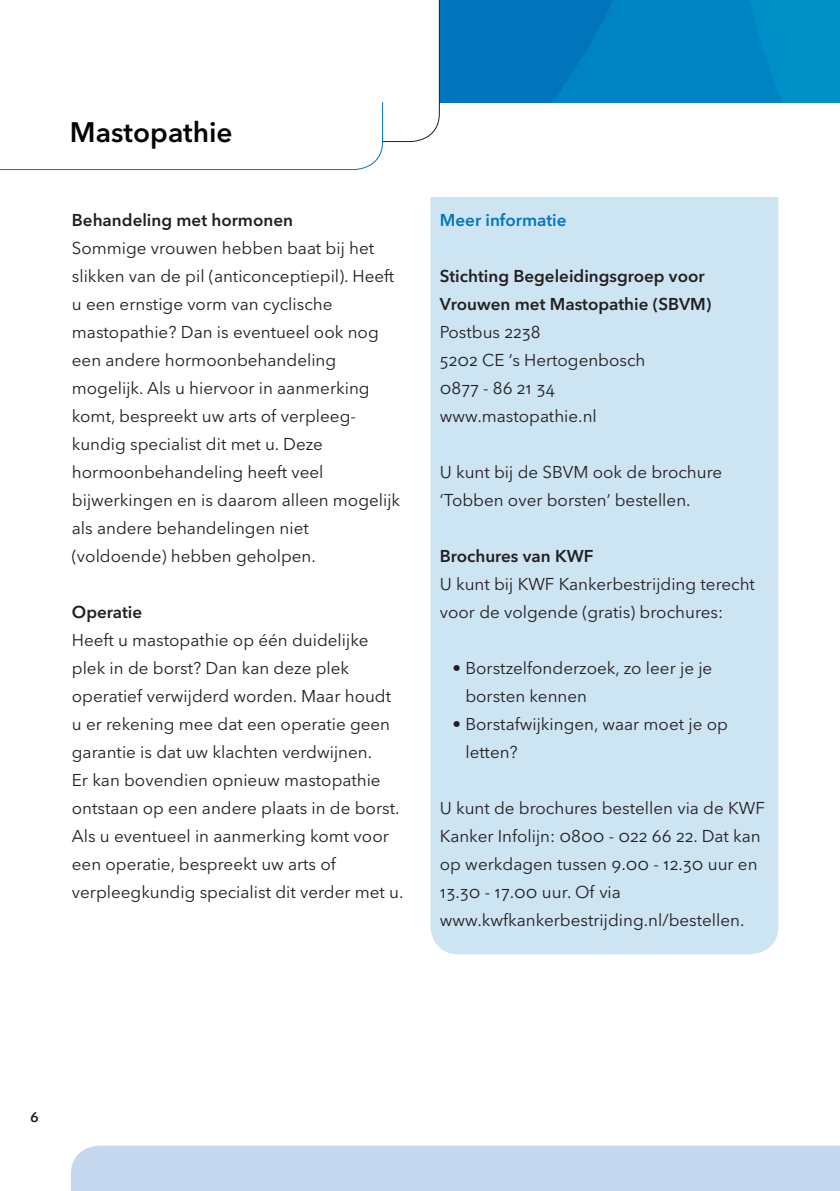
<style>
.page{position:relative;width:840px;height:1191px;background:#fff}
.page>*{position:absolute;margin:0;border:0;box-sizing:border-box;transform-origin:0 0}
.t1{font:600 28px "Avenir Next LT Pro";color:#040503}
.Subkopje_zw{font:17px/28px "Avenir Next LT Pro";color:#231f20}
.Subkopje_zw-2{font:600 17px "Avenir Next LT Pro";color:#231f20}
.Subkopje_zw-3{font:600 17px "Avenir Next LT Pro";color:#0077c0}
.t2{font:600 14px "Avenir Next LT Pro";color:#231f20}
</style>
<div class="page">
<img style="left:440px;top:0;width:399px;height:102px">
<svg style="left:383px;top:0;width:57px;height:143px"></svg>
<svg style="left:0;top:102px;width:383px;height:69px"></svg>
<div style="left:71px;top:1145px;width:768px;height:46px;background:#c6d8ef"></div>
<div style="left:430px;top:197px;width:348px;height:757px;background:#cde4f2"></div>
<p class="t1" style="left:70px;top:115px;width:164px">Mastopathie</p>
<p class="Subkopje_zw-2" style="left:72px;top:210px;width:222px">Behandeling met hormonen</p>
<p class="Subkopje_zw" style="left:72px;top:234px;width:324px">Sommige vrouwen hebben baat bij het slikken van de pil (anticonceptiepil). Heeft u een ernstige vorm van cyclische</p>
<p class="Subkopje_zw" style="left:72px;top:318px;width:308px">mastopathie? Dan is eventueel ook nog een andere hormoonbehandeling</p>
<p class="Subkopje_zw" style="left:72px;top:374px;width:299px">mogelijk. Als u hiervoor in aanmerking komt, bespreekt uw arts of verpleeg-</p>
<p class="Subkopje_zw" style="left:72px;top:430px;width:252px">kundig specialist dit met u. Deze</p>
<p class="Subkopje_zw" style="left:72px;top:458px;width:253px">hormoonbehandeling heeft veel</p>
<p class="Subkopje_zw" style="left:72px;top:486px;width:330px">bijwerkingen en is daarom alleen mogelijk als andere behandelingen niet</p>
<p class="Subkopje_zw" style="left:72px;top:542px;width:245px">(voldoende) hebben geholpen.</p>
<p class="Subkopje_zw-2" style="left:72px;top:602px;width:72px">Operatie</p>
<p class="Subkopje_zw" style="left:72px;top:626px;width:320px">Heeft u mastopathie op één duidelijke plek in de borst? Dan kan deze plek operatief verwijderd worden. Maar houdt u er rekening mee dat een operatie geen garantie is dat uw klachten verdwijnen.</p>
<p class="Subkopje_zw" style="left:72px;top:766px;width:329px">Er kan bovendien opnieuw mastopathie ontstaan op een andere plaats in de borst.<br>Als u eventueel in aanmerking komt voor een operatie, bespreekt uw arts of</p>
<p class="Subkopje_zw" style="left:72px;top:878px;width:333px">verpleegkundig specialist dit verder met u.</p>
<p class="Subkopje_zw-3" style="left:439px;top:210px;width:128px">Meer informatie</p>
<p class="Subkopje_zw-2" style="left:439px;top:266px;width:266px">Stichting Begeleidingsgroep voor</p>
<p class="Subkopje_zw-2" style="left:439px;top:294px;width:273px">Vrouwen met Mastopathie (SBVM)</p>
<p class="Subkopje_zw" style="left:439px;top:318px;width:102px">Postbus 2238</p>
<p class="Subkopje_zw" style="left:439px;top:346px;width:207px">5202 CE ‘s Hertogenbosch</p>
<p class="Subkopje_zw" style="left:439px;top:374px;width:117px">0877 - 86 21 34</p>
<p class="Subkopje_zw" style="left:439px;top:402px;width:158px">www.mastopathie.nl</p>
<p class="Subkopje_zw" style="left:439px;top:458px;width:284px">U kunt bij de SBVM ook de brochure</p>
<p class="Subkopje_zw" style="left:439px;top:486px;width:252px">‘Tobben over borsten’ bestellen.</p>
<p class="Subkopje_zw-2" style="left:439px;top:546px;width:155px">Brochures van KWF</p>
<p class="Subkopje_zw" style="left:439px;top:570px;width:316px">U kunt bij KWF Kankerbestrijding terecht voor de volgende (gratis) brochures:</p>
<p class="Subkopje_zw" style="left:452px;top:654px;width:261px">• Borstzelfonderzoek, zo leer je je</p>
<p class="Subkopje_zw" style="left:465px;top:682px;width:123px">borsten kennen</p>
<p class="Subkopje_zw" style="left:452px;top:710px;width:276px">• Borstafwijkingen, waar moet je op</p>
<p class="Subkopje_zw" style="left:465px;top:738px;width:54px">letten?</p>
<p class="Subkopje_zw" style="left:439px;top:794px;width:326px">U kunt de brochures bestellen via de KWF Kanker Infolijn: 0800 - 022 66 22. Dat kan op werkdagen tussen 9.00 - 12.30 uur en 13.30 - 17.00 uur. Of via</p>
<p class="Subkopje_zw" style="left:439px;top:906px;width:306px">www.kwfkankerbestrijding.nl/bestellen.</p>
<p class="t2" style="left:30px;top:1109px;width:10px">6</p>
</div>
